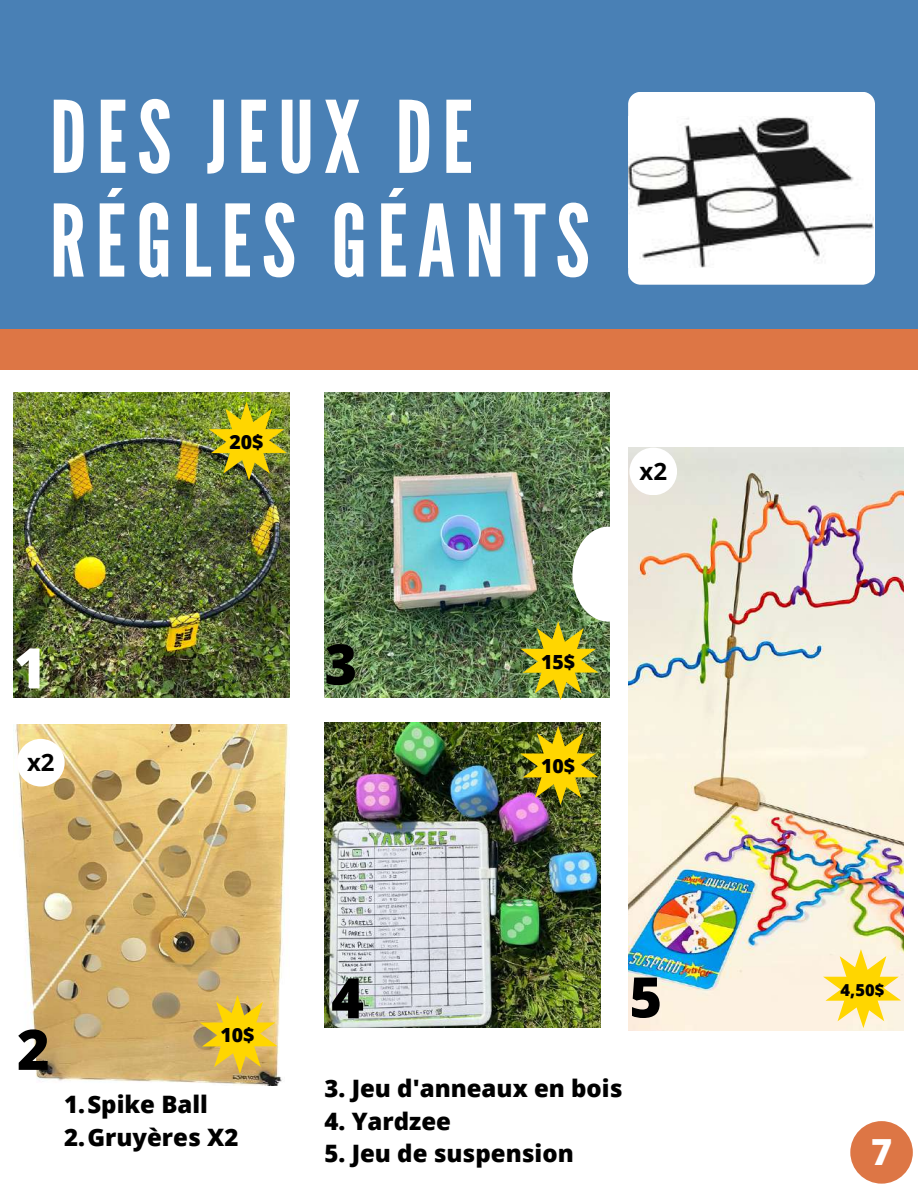
<style>
.page{position:relative;width:918px;height:1188px;background:#fff}
.page>*{position:absolute;margin:0;border:0;box-sizing:border-box;transform-origin:0 0}
.t1{font:99.6px/103.6px "League Gothic";letter-spacing:.1em;color:#fff}
.t2{font:800 55.95px "Open Sans";color:#000}
.t3{font:800 55.95px "Open Sans";color:#fff}
.t4{font:800 36px "Open Sans";color:#fff}
.t5{font:800 24px/32.7px "Open Sans";color:#000}
.t6{font:700 24px "Open Sans";color:#000}
.t7{font:800 19.5px "Open Sans";color:#000}
.t8{font:800 16.5px "Open Sans";color:#000}
</style>
<div class="page">
<div style="left:0;top:136px;width:918px;height:233px;background:#dd7645"></div>
<div style="left:0;top:0;width:918px;height:329px;background:#4980b5"></div>
<div style="left:628px;top:92px;width:247px;height:193px;background:#fff;border-radius:13px"></div>
<img style="left:628px;top:117px;width:245px;height:151px">
<img style="left:324px;top:723px;width:277px;height:305px">
<img style="left:520px;top:726px;width:78px;height:79px">
<img style="left:14px;top:393px;width:275px;height:305px">
<img style="left:209px;top:402px;width:78px;height:79px">
<img style="left:324px;top:393px;width:285px;height:305px">
<img style="left:520px;top:621px;width:78px;height:79px">
<div style="left:572px;top:527px;width:73px;height:95px;background:#fff;border-radius:50%"></div>
<div style="left:850px;top:1121px;width:63px;height:63px;background:#dd7645;border-radius:50%"></div>
<img style="left:628px;top:448px;width:276px;height:582px">
<svg style="left:823px;top:949px;width:78px;height:79px;background:#fde683"></svg>
<img style="left:15px;top:725px;width:274px;height:361px">
<svg style="left:200px;top:995px;width:78px;height:79px;background:#e4bf42"></svg>
<div style="left:17px;top:739px;width:48px;height:48px;background:#fff;border-radius:50%"></div>
<div style="left:629px;top:448px;width:48px;height:47px;background:#fff;border-radius:50%"></div>
<h1 class="t1" style="left:50px;top:88px;width:542px">DES JEUX DE<br>RÉGLES GÉANTS</h1>
<p class="t7" style="left:229px;top:428px;width:36px">20$</p>
<p class="t6" style="left:639px;top:454px;width:29px">x2</p>
<h2 class="t3" style="left:14px;top:629px;width:34px">1</h2>
<p class="t6" style="left:27px;top:746px;width:29px">x2</p>
<h2 class="t2" style="left:324px;top:625px;width:34px">3</h2>
<p class="t7" style="left:541px;top:648px;width:36px">15$</p>
<p class="t7" style="left:541px;top:753px;width:36px">10$</p>
<h2 class="t2" style="left:17px;top:1010px;width:34px">2</h2>
<p class="t7" style="left:220px;top:1022px;width:36px">10$</p>
<p class="t5" style="left:64px;top:1088px;width:176px">1.Spike Ball<br>2.Gruyères X2</p>
<h2 class="t2" style="left:331px;top:959px;width:34px">4</h2>
<h2 class="t2" style="left:629px;top:958px;width:34px">5</h2>
<p class="t5" style="left:324px;top:1071px;width:300px">3. Jeu d'anneaux en bois</p>
<p class="t5" style="left:324px;top:1104px;width:128px">4. Yardzee</p>
<p class="t5" style="left:324px;top:1137px;width:251px">5. Jeu de suspension</p>
<p class="t8" style="left:841px;top:978px;width:45px">4,50$</p>
<h3 class="t4" style="left:871px;top:1127px;width:23px">7</h3>
</div>
